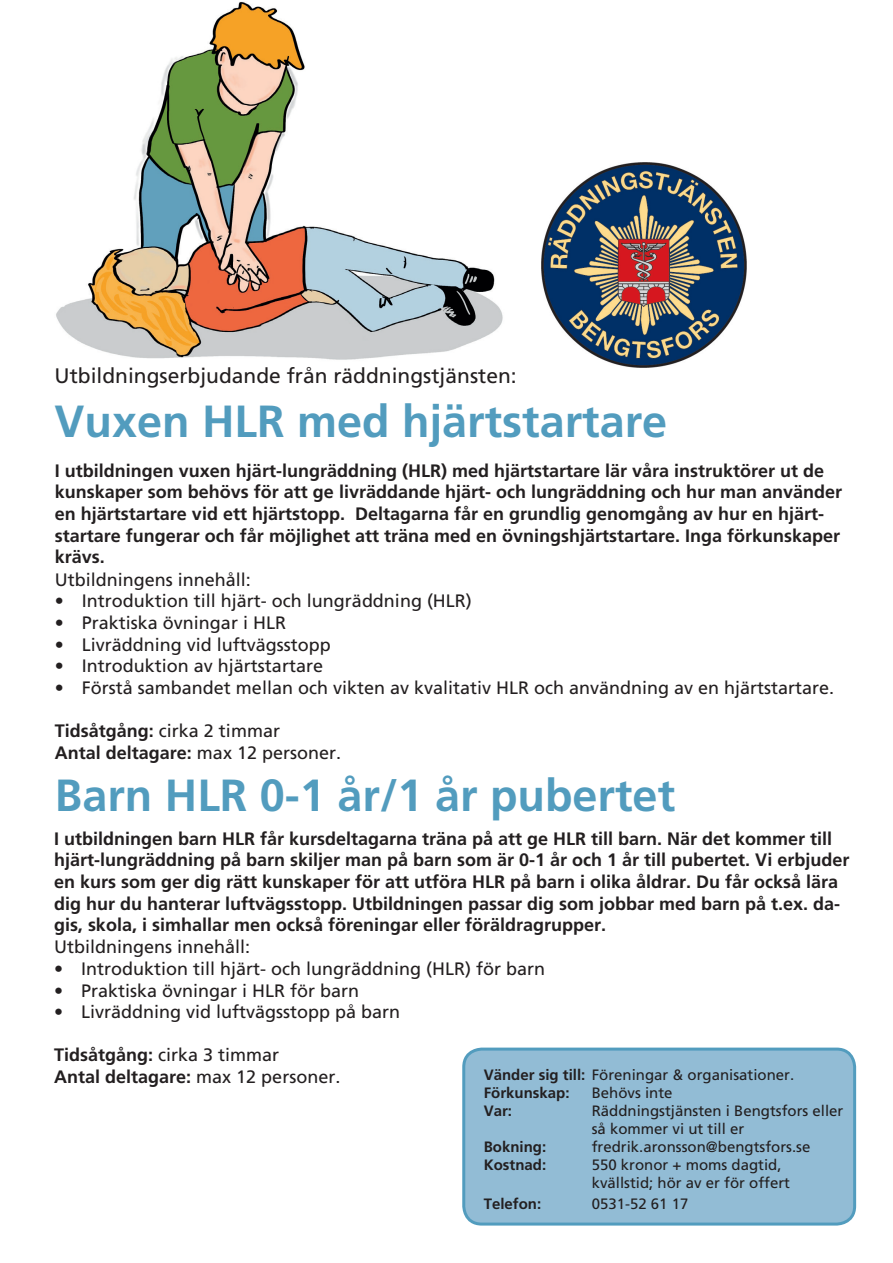
<style>
.page{position:relative;width:893px;height:1263px;background:#fff}
.page>*{position:absolute;margin:0;border:0;box-sizing:border-box;transform-origin:0 0}
.t1{font:700 45px "Frutiger";color:#529cbe}
.t2{font:21px "Frutiger";color:#231f20}
.t3{font:700 18px/21.6px "Frutiger";color:#231f20}
.t4{font:18px "Frutiger";color:#231f20}
.t5{font:15px/18px "Frutiger";color:#231f20}
.t6{font:700 15px "Frutiger";color:#231f20}
.s1{font-weight:400}
.s2{font-weight:700}
</style>
<div class="page">
<div style="left:464px;top:1049px;width:391px;height:175px;background:#92bcd5;border-radius:18px"></div>
<div style="left:462px;top:1047px;width:394px;height:178px;border:3px solid #529cbe;border-radius:18px"></div>
<img style="left:56px;top:1px;width:447px;height:359px">
<img style="left:541px;top:163px;width:206px;height:205px">
<p class="t2" style="left:55px;top:364px;width:464px">Utbildningserbjudande från räddningstjänsten:</p>
<h1 class="t1" style="left:55px;top:395px;width:614px">Vuxen HLR med hjärtstartare</h1>
<p class="t3" style="left:55px;top:460px;width:789px">I utbildningen vuxen hjärt-lungräddning (HLR) med hjärtstartare lär våra instruktörer ut de kunskaper som behövs för att ge livräddande hjärt- och lungräddning och hur man använder en hjärtstartare vid ett hjärtstopp. Deltagarna får en grundlig genomgång av hur en hjärt&shy;startare fungerar och får möjlighet att träna med en övningshjärtstartare. Inga förkunskaper krävs.</p>
<p class="t4" style="left:55px;top:569px;width:198px">Utbildningens innehåll:</p>
<p class="t4" style="left:55px;top:590px;width:419px">• Introduktion till hjärt- och lungräddning (HLR)</p>
<p class="t4" style="left:55px;top:612px;width:233px">• Praktiska övningar i HLR</p>
<p class="t4" style="left:55px;top:634px;width:278px">• Livräddning vid luftvägsstopp</p>
<p class="t4" style="left:55px;top:655px;width:270px">• Introduktion av hjärtstartare</p>
<p class="t4" style="left:55px;top:677px;width:781px">• Förstå sambandet mellan och vikten av kvalitativ HLR och användning av en hjärtstartare.</p>
<p class="t3" style="left:55px;top:720px;width:288px">Tidsåtgång: <span class="s1">cirka 2 timmar<br></span>Antal deltagare: <span class="s1">max 12 personer.</span></p>
<h1 class="t1" style="left:55px;top:768px;width:622px">Barn HLR 0-1 år/1 år pubertet</h1>
<p class="t3" style="left:54px;top:828px;width:797px">I utbildningen barn HLR får kursdeltagarna träna på att ge HLR till barn. När det kommer till hjärt-lungräddning på barn skiljer man på barn som är 0-1 år och 1 år till pubertet. Vi erbjuder en kurs som ger dig rätt kunskaper för att utföra HLR på barn i olika åldrar. Du får också lära dig hur du hanterar luftvägsstopp. Utbildningen passar dig som jobbar med barn på t.ex. da&shy;gis, skola, i simhallar men också föreningar eller föräldragrupper.</p>
<p class="t4" style="left:54px;top:936px;width:198px">Utbildningens innehåll:</p>
<p class="t4" style="left:54px;top:958px;width:493px">• Introduktion till hjärt- och lungräddning (HLR) för barn</p>
<p class="t4" style="left:54px;top:980px;width:307px">• Praktiska övningar i HLR för barn</p>
<p class="t4" style="left:54px;top:1001px;width:348px">• Livräddning vid luftvägsstopp på barn</p>
<p class="t3" style="left:54px;top:1044px;width:288px">Tidsåtgång: <span class="s1">cirka 3 timmar<br></span>Antal deltagare: <span class="s1">max 12 personer.</span></p>
<p class="t5" style="left:484px;top:1065px;width:312px"><span class="s2">Vänder sig till:</span> Föreningar &amp; organisationer.<br><span class="s2">Förkunskap:</span></p>
<p class="t5" style="left:592px;top:1083px;width:82px">Behövs inte</p>
<p class="t6" style="left:484px;top:1101px;width:30px">Var:</p>
<p class="t5" style="left:592px;top:1101px;width:253px">Räddningstjänsten i Bengtsfors eller så kommer vi ut till er</p>
<p class="t6" style="left:484px;top:1137px;width:64px">Bokning:</p>
<p class="t5" style="left:592px;top:1137px;width:220px">fredrik.aronsson@bengtsfors.se</p>
<p class="t6" style="left:484px;top:1155px;width:64px">Kostnad:</p>
<p class="t5" style="left:592px;top:1155px;width:200px">550 kronor + moms dagtid, kvällstid; hör av er för offert</p>
<p class="t6" style="left:484px;top:1195px;width:59px">Telefon:</p>
<p class="t5" style="left:592px;top:1195px;width:98px">0531-52 61 17</p>
</div>
